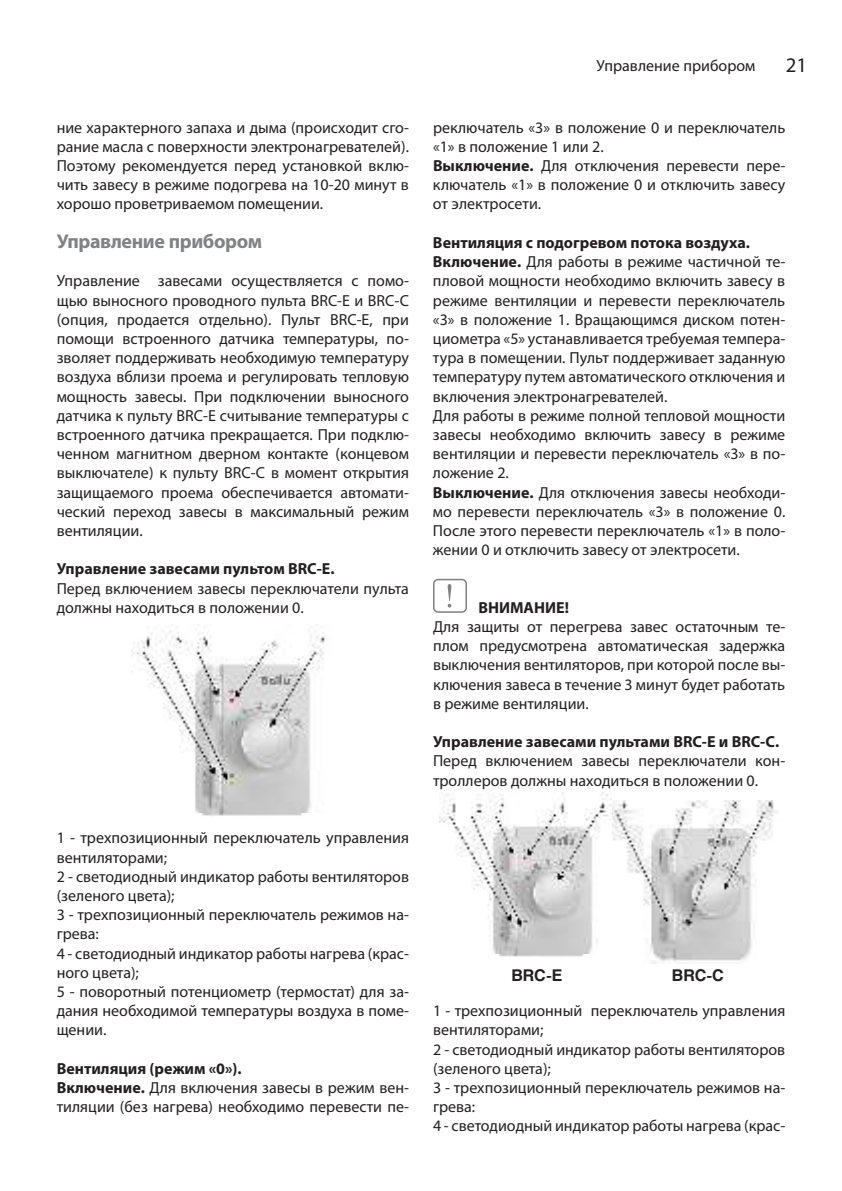
<style>
.page{position:relative;width:842px;height:1191px;background:#fff}
.page>*{position:absolute;margin:0;border:0;box-sizing:border-box;transform-origin:0 0}
.t1{font:20.8px "Myriad Pro";color:#231f20}
.t2{font:700 20px "Myriad Pro";letter-spacing:-.02em;color:#808285}
.t3{font:16px/19.2px "Myriad Pro";color:#231f20}
.t4{font:700 16px "Myriad Pro";color:#231f20}
.t5{font:700 16px "Helios";color:#231f20}
.s1{font-weight:700}
</style>
<div class="page">
<svg style="left:433px;top:579px;width:34px;height:34px"></svg>
<img style="left:132px;top:624px;width:193px;height:192px">
<img style="left:612px;top:801px;width:167px;height:162px">
<img style="left:439px;top:793px;width:173px;height:164px">
<p class="t3" style="left:57px;top:118px;width:354px;text-align:justify">ние характерного запаха и дыма (происходит сго&shy;рание масла с поверхности электронагревателей).<br>Поэтому рекомендуется перед установкой вклю&shy;чить завесу в режиме подогрева на 10-20 минут в хорошо проветриваемом помещении.</p>
<p class="t2" style="left:57px;top:231px;width:207px">Управление прибором</p>
<p class="t3" style="left:57px;top:272px;width:354px;text-align:justify">Управление завесами осуществляется с помо&shy;щью выносного проводного пульта BRC-E и BRC-C (опция, продается отдельно). Пульт BRC-E, при помощи встроенного датчика температуры, по&shy;зволяет поддерживать необходимую температуру воздуха вблизи проема и регулировать тепловую мощность завесы. При подключении выносного датчика к пульту BRC-E считывание температуры с встроенного датчика прекращается. При подклю&shy;ченном магнитном дверном контакте (концевом выключателе) к пульту BRC-C в момент открытия защищаемого проема обеспечивается автомати&shy;ческий переход завесы в максимальный режим вентиляции.</p>
<p class="t4" style="left:57px;top:561px;width:279px">Управление завесами пультом BRC-E.</p>
<p class="t3" style="left:57px;top:579px;width:354px">Перед включением завесы переключатели пульта должны находиться в положении 0.</p>
<p class="t3" style="left:57px;top:829px;width:354px">1 - трехпозиционный переключатель управления вентиляторами;<br>2 - светодиодный индикатор работы вентиляторов (зеленого цвета);<br>3 - трехпозиционный переключатель режимов на&shy;грева:<br>4 - светодиодный индикатор работы нагрева (крас&shy;ного цвета);<br>5 - поворотный потенциометр (термостат) для за&shy;дания необходимой температуры воздуха в поме&shy;щении.</p>
<p class="t3" style="left:57px;top:1059px;width:354px"><span class="s1">Вентиляция (режим «0»).<br>Включение.</span> Для включения завесы в режим вен&shy;тиляции (без нагрева) необходимо перевести пе-</p>
<p class="t3" style="left:596px;top:57px;width:160px">Управление прибором</p>
<h1 class="t1" style="left:786px;top:55px;width:23px">21</h1>
<p class="t3" style="left:433px;top:118px;width:354px">реключатель «3» в положение 0 и переключатель «1» в положение 1 или 2.<br><span class="s1">Выключение.</span> Для отключения перевести пере&shy;ключатель «1» в положение 0 и отключить завесу от электросети.</p>
<p class="t3" style="left:433px;top:233px;width:354px"><span class="s1">Вентиляция с подогревом потока воздуха.<br>Включение.</span> Для работы в режиме частичной те&shy;пловой мощности необходимо включить завесу в режиме вентиляции и перевести переключатель «3» в положение 1. Вращающимся диском потен&shy;циометра «5» устанавливается требуемая темпера&shy;тура в помещении. Пульт поддерживает заданную температуру путем автоматического отключения и включения электронагревателей.<br>Для работы в режиме полной тепловой мощности завесы необходимо включить завесу в режиме вентиляции и перевести переключатель «3» в по&shy;ложение 2.<br><span class="s1">Выключение.</span> Для отключения завесы необходи&shy;мо перевести переключатель «3» в положение 0.<br>После этого перевести переключатель «1» в поло&shy;жении 0 и отключить завесу от электросети.</p>
<p class="t4" style="left:478px;top:599px;width:92px">ВНИМАНИЕ!</p>
<p class="t3" style="left:433px;top:617px;width:354px;text-align:justify">Для защиты от перегрева завес остаточным те&shy;плом предусмотрена автоматическая задержка выключения вентиляторов, при которой после вы&shy;ключения завеса в течение 3 минут будет работать в режиме вентиляции.</p>
<p class="t4" style="left:433px;top:734px;width:348px">Управление завесами пультами BRC-E и BRC-C.</p>
<p class="t3" style="left:433px;top:752px;width:354px">Перед включением завесы переключатели кон&shy;троллеров должны находиться в положении 0.</p>
<p class="t5" style="left:511px;top:966px;width:53px">BRC-E</p>
<p class="t5" style="left:672px;top:966px;width:54px">BRC-С</p>
<p class="t3" style="left:433px;top:1001px;width:354px">1 - трехпозиционный переключатель управления вентиляторами;<br>2 - светодиодный индикатор работы вентиляторов (зеленого цвета);<br>3 - трехпозиционный переключатель режимов на&shy;грева:<br>4 - светодиодный индикатор работы нагрева (крас-</p>
</div>
